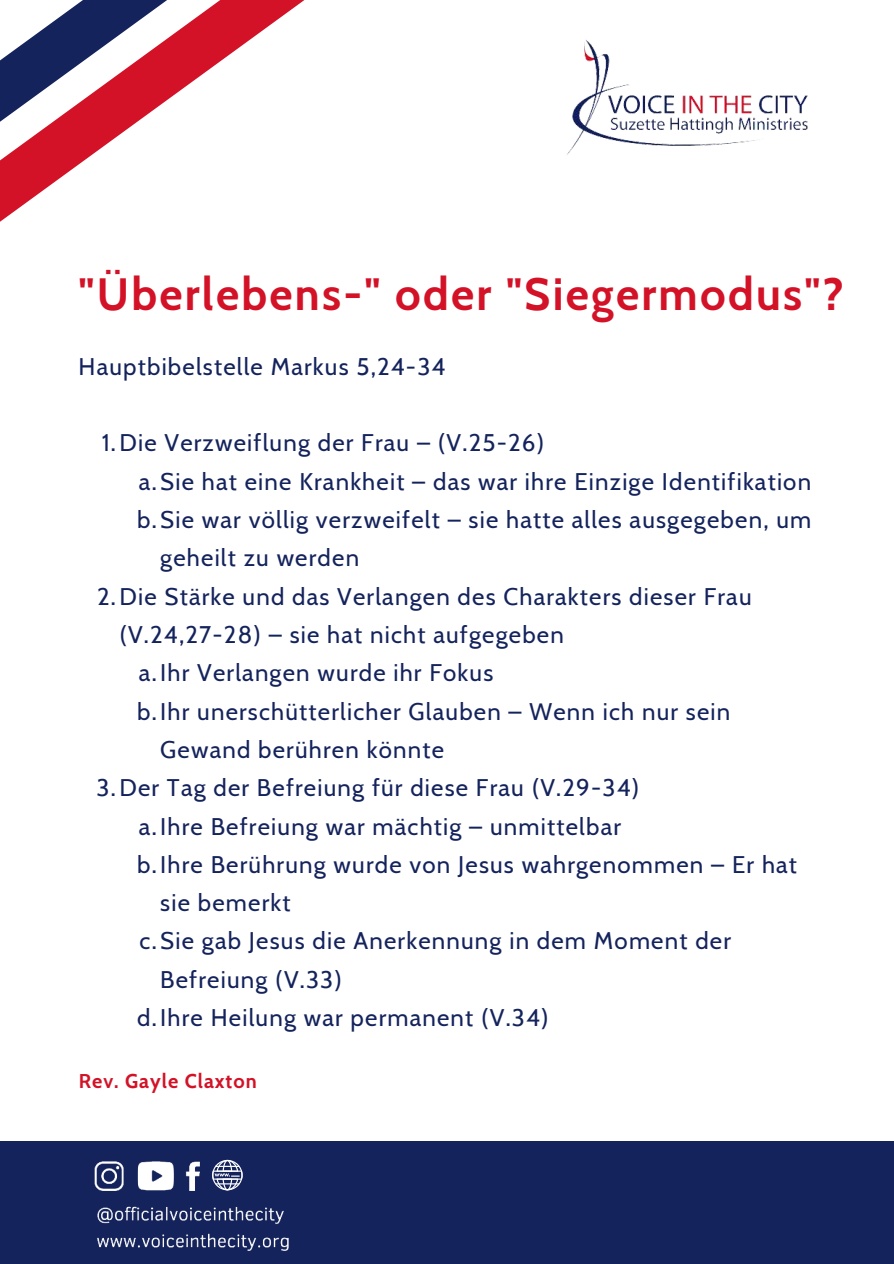
<style>
.page{position:relative;width:894px;height:1264px;background:#fff}
.page>*{position:absolute;margin:0;border:0;box-sizing:border-box;transform-origin:0 0}
.t1{font:700 45px "Cabin";letter-spacing:.05em;color:#d31227}
.t2{font:24px "Cabin";letter-spacing:.05em;color:#14235c}
.t3{font:700 19.8px "Cabin";letter-spacing:.05em;color:#d31227}
</style>
<div class="page">
<div style="left:0;top:1141px;width:893px;height:122px;background:#14235c"></div>
<svg style="left:0;top:0;width:305px;height:222px"></svg>
<img style="left:567px;top:40px;width:241px;height:115px">
<img style="left:94px;top:1161px;width:195px;height:90px">
<svg style="left:212px;top:1159px;width:30px;height:31px"></svg>
<h1 class="t1" style="left:78px;top:258px;width:766px">"Überlebens-" oder "Siegermodus"?</h1>
<p class="t2" style="left:78px;top:347px;width:368px">Hauptbibelstelle Markus 5,24-34</p>
<p class="t2" style="left:102px;top:424px;width:444px">1.Die Verzweiflung der Frau – (V.25-26)</p>
<p class="t2" style="left:139px;top:462px;width:673px">a.Sie hat eine Krankheit – das war ihre Einzige Identifikation</p>
<p class="t2" style="left:137px;top:501px;width:675px">b.Sie war völlig verzweifelt – sie hatte alles ausgegeben, um</p>
<p class="t2" style="left:160px;top:539px;width:200px">geheilt zu werden</p>
<p class="t2" style="left:97px;top:577px;width:656px">2.Die Stärke und das Verlangen des Charakters dieser Frau</p>
<p class="t2" style="left:119px;top:615px;width:446px">(V.24,27-28) – sie hat nicht aufgegeben</p>
<p class="t2" style="left:139px;top:654px;width:356px">a.Ihr Verlangen wurde ihr Fokus</p>
<p class="t2" style="left:137px;top:692px;width:594px">b.Ihr unerschütterlicher Glauben – Wenn ich nur sein</p>
<p class="t2" style="left:160px;top:730px;width:285px">Gewand berühren könnte</p>
<p class="t2" style="left:97px;top:769px;width:544px">3.Der Tag der Befreiung für diese Frau (V.29-34)</p>
<p class="t2" style="left:139px;top:807px;width:483px">a.Ihre Befreiung war mächtig – unmittelbar</p>
<p class="t2" style="left:137px;top:845px;width:661px">b.Ihre Berührung wurde von Jesus wahrgenommen – Er hat</p>
<p class="t2" style="left:160px;top:883px;width:132px">sie bemerkt</p>
<p class="t2" style="left:139px;top:922px;width:592px">c.Sie gab Jesus die Anerkennung in dem Moment der</p>
<p class="t2" style="left:160px;top:960px;width:183px">Befreiung (V.33)</p>
<p class="t2" style="left:137px;top:998px;width:413px">d.Ihre Heilung war permanent (V.34)</p>
<p class="t3" style="left:79px;top:1065px;width:179px">Rev. Gayle Claxton</p>
</div>
